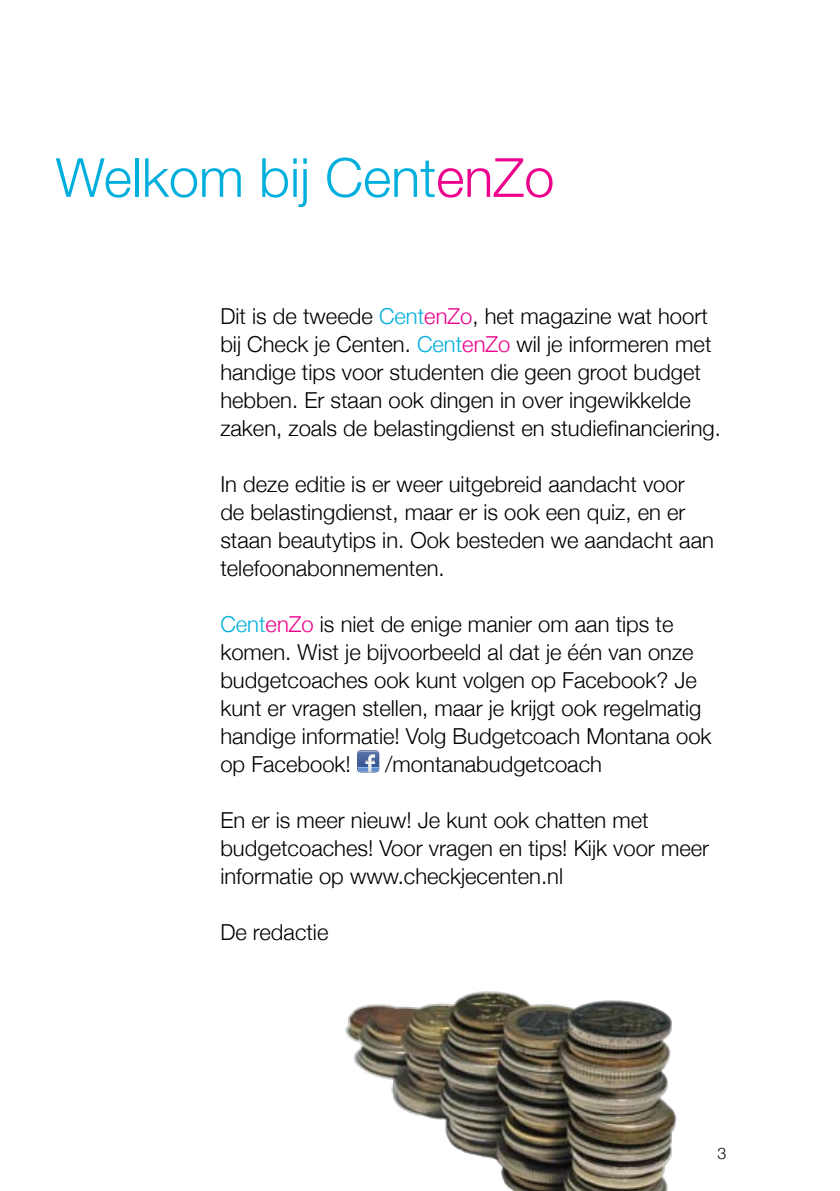
<style>
.page{position:relative;width:840px;height:1191px;background:#fff}
.page>*{position:absolute;margin:0;border:0;box-sizing:border-box;transform-origin:0 0}
.t1{font:300 54px "Helvetica Neue";color:#00afdd}
.t2{font:300 22px/28px "Helvetica Neue";color:#000}
.t3{font:300 16px "Helvetica Neue";color:#000}
.s1{color:#ec008c}
.s2{color:#00afdd}
</style>
<div class="page">
<svg style="left:357px;top:750px;width:22px;height:22px"></svg>
<img style="left:345px;top:991px;width:332px;height:200px">
<h1 class="t1" style="left:56px;top:145px;width:500px">Welkom bij Cent<span class="s1">enZo</span></h1>
<p class="t2" style="left:220px;top:302px;width:501px">Dit is de tweede <span class="s2">Cent</span><span class="s1">enZo</span>, het magazine wat hoort bij Check je Centen. <span class="s2">Cent</span><span class="s1">enZo</span> wil je informeren met handige tips voor studenten die geen groot budget hebben. Er staan ook dingen in over ingewikkelde zaken, zoals de belastingdienst en studiefinanciering.</p>
<p class="t2" style="left:220px;top:470px;width:495px">In deze editie is er weer uitgebreid aandacht voor de belastingdienst, maar er is ook een quiz, en er staan beautytips in. Ook besteden we aandacht aan telefoonabonnementen.</p>
<p class="t2" style="left:220px;top:610px;width:492px"><span class="s2">Cent</span><span class="s1">enZo</span> is niet de enige manier om aan tips te komen. Wist je bijvoorbeeld al dat je één van onze budgetcoaches ook kunt volgen op Facebook? Je kunt er vragen stellen, maar je krijgt ook regelmatig handige informatie! Volg Budgetcoach Montana ook op Facebook!</p>
<p class="t2" style="left:385px;top:750px;width:218px">/montanabudgetcoach</p>
<p class="t2" style="left:220px;top:806px;width:490px">En er is meer nieuw! Je kunt ook chatten met budgetcoaches! Voor vragen en tips! Kijk voor meer informatie op www.checkjecenten.nl</p>
<p class="t2" style="left:220px;top:918px;width:110px">De redactie</p>
<p class="t3" style="left:717px;top:1143px;width:10px">3</p>
</div>
